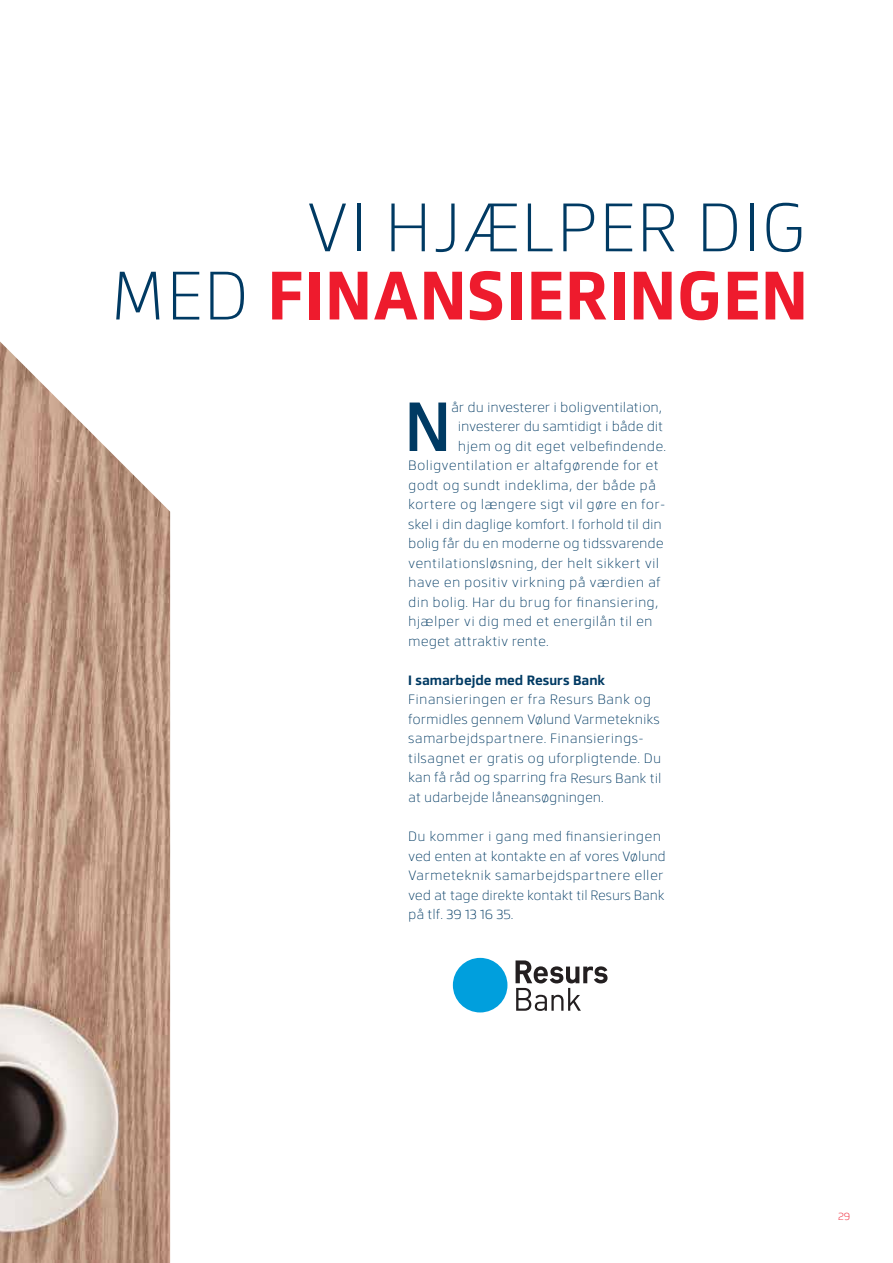
<style>
.page{position:relative;width:893px;height:1263px;background:#fff}
.page>*{position:absolute;margin:0;border:0;box-sizing:border-box;transform-origin:0 0}
.t1{font:500 69.15px "Facto";color:#003a63}
.t2{font:300 68.25px/68.2px "Facto";letter-spacing:.01em;color:#003a63;text-align:right}
.t3{font:300 13.5px/19.5px "Facto";letter-spacing:-.01em;color:#003a63}
.t4{font:300 13.5px "Facto";letter-spacing:.01em;color:#003a63}
.t5{font:300 13.5px "Facto";letter-spacing:-.015em;color:#003a63}
.t6{font:700 13.5px "Facto";color:#003a63}
.t7{font:300 10.5px "Facto";color:#ee1b2d}
.s1{font-weight:700;color:#ee1b2d}
</style>
<div class="page">
<img style="left:0;top:341px;width:170px;height:922px">
<div style="left:453px;top:958px;width:54px;height:54px;background:#009fdd;border-radius:50%"></div>
<svg style="left:515px;top:960px;width:93px;height:51px"></svg>
<h2 class="t2" style="left:110px;top:189px;width:699px">VI HJÆLPER DIG<br>MED <span class="s1">FINANSIERINGEN</span></h2>
<h1 class="t1" style="left:405px;top:375px;width:48px">N</h1>
<p class="t3" style="left:451px;top:397px;width:212px">år du investerer i boligventilation,</p>
<p class="t5" style="left:458px;top:417px;width:207px">investerer du samtidigt i både dit</p>
<p class="t4" style="left:458px;top:437px;width:210px">hjem og dit eget velbefindende.</p>
<p class="t4" style="left:408px;top:456px;width:252px">Boligventilation er altafgørende for et</p>
<p class="t4" style="left:408px;top:476px;width:249px">godt og sundt indeklima, der både på</p>
<p class="t4" style="left:408px;top:495px;width:259px">kortere og længere sigt vil gøre en for-</p>
<p class="t3" style="left:408px;top:514px;width:255px">skel i din daglige komfort. I forhold til din</p>
<p class="t3" style="left:408px;top:533px;width:257px">bolig får du en moderne og tidssvarende</p>
<p class="t4" style="left:408px;top:554px;width:252px">ventilationsløsning, der helt sikkert vil</p>
<p class="t4" style="left:408px;top:573px;width:254px">have en positiv virkning på værdien af</p>
<p class="t4" style="left:408px;top:593px;width:252px">din bolig. Har du brug for finansiering,</p>
<p class="t4" style="left:408px;top:612px;width:246px">hjælper vi dig med et energilån til en</p>
<p class="t4" style="left:408px;top:632px;width:142px">meget attraktiv rente.</p>
<p class="t6" style="left:408px;top:670px;width:199px">I samarbejde med Resurs Bank</p>
<p class="t3" style="left:408px;top:689px;width:255px">Finansieringen er fra Resurs Bank og formidles gennem Vølund Varmetekniks samarbejdspartnere. Finansierings&shy;tilsagnet er gratis og uforpligtende. Du kan få råd og sparring fra Resurs Bank til at udarbejde låneansøgningen.</p>
<p class="t3" style="left:408px;top:826px;width:259px">Du kommer i gang med finansieringen ved enten at kontakte en af vores Vølund Varmeteknik samarbejdspartnere eller ved at tage direkte kontakt til Resurs Bank på tlf. 39 13 16 35.</p>
<p class="t7" style="left:838px;top:1209px;width:14px">29</p>
</div>
